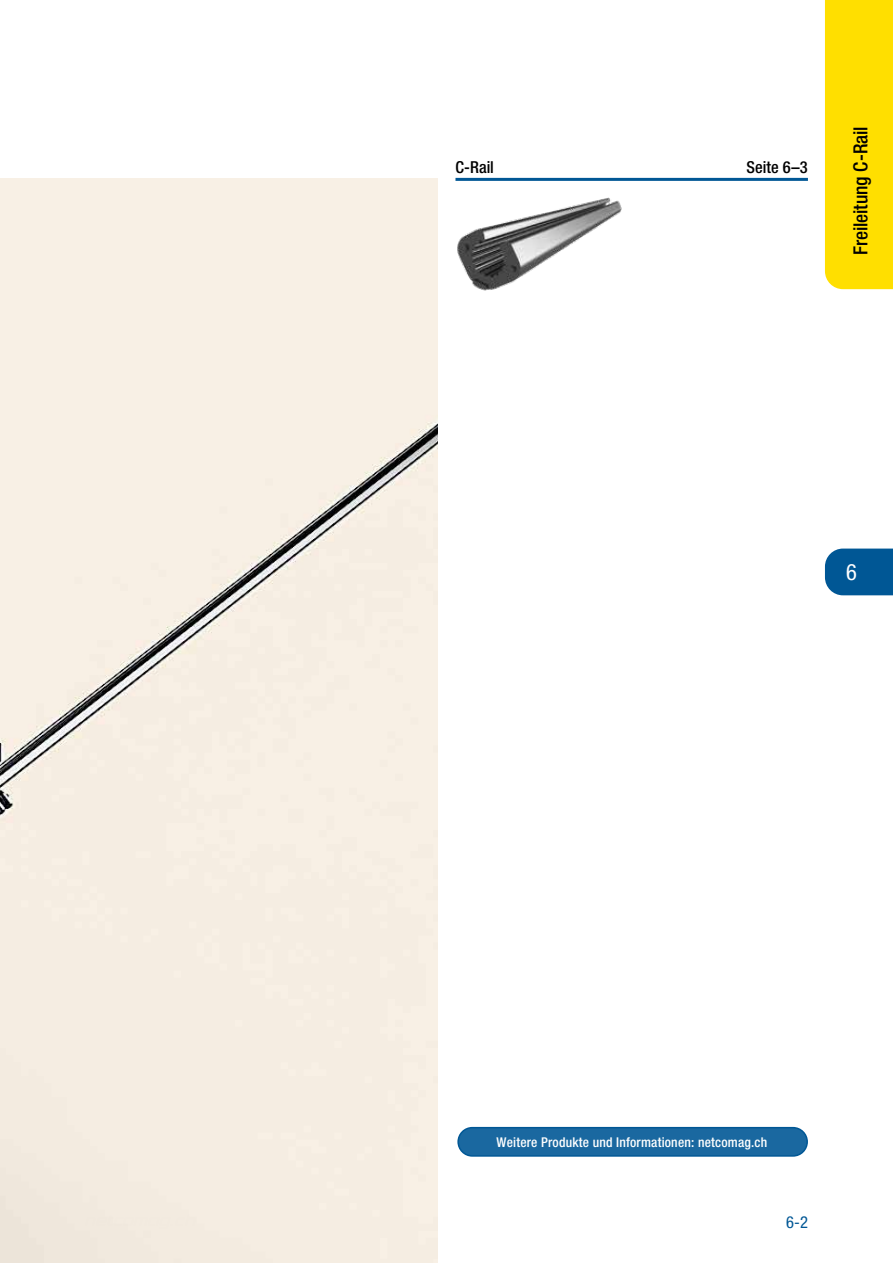
<style>
.page{position:relative;width:893px;height:1263px;background:#fff}
.page>*{position:absolute;margin:0;border:0;box-sizing:border-box;transform-origin:0 0}
.t1{font:condensed 22.5px "Helvetica Neue LT Std";color:#fff}
.t2{font:500 condensed 19.5px "Helvetica Neue LT Std";letter-spacing:-.005em;color:#000}
.t3{font:500 condensed 16.5px "Helvetica Neue LT Std";color:#000}
.t4{font:condensed 16.5px "Helvetica Neue LT Std";color:#005795}
.t5{font:500 condensed 13.5px "Helvetica Neue LT Std";letter-spacing:.015em;color:#fff}
</style>
<div class="page">
<div style="left:825px;top:0;width:68px;height:289px;background:#ffdf00"></div>
<div style="left:825px;top:549px;width:68px;height:46px;background:#005795"></div>
<hr style="left:455px;top:178px;width:353px;height:3px;background:#005795">
<img style="left:457px;top:198px;width:165px;height:93px">
<div style="left:458px;top:1128px;width:349px;height:28px;background:#1a68a0;border-radius:14px"></div>
<div style="left:457px;top:1127px;width:351px;height:30px;border:2px solid #005795;border-radius:14px"></div>
<div style="left:0;top:179px;width:437px;height:1084px;background:#f8f0e5"></div>
<p class="t3" style="left:455px;top:158px;width:40px">C-Rail</p>
<p class="t3" style="left:746px;top:158px;width:63px">Seite 6–3</p>
<h2 class="t2" style="left:849px;top:255px;width:130px;rotate:-90deg">Freileitung C-Rail</h2>
<h1 class="t1" style="left:846px;top:559px;width:12px">6</h1>
<p class="t5" style="left:497px;top:1134px;width:272px">Weitere Produkte und Informationen: netcomag.ch</p>
<p class="t4" style="left:786px;top:1212px;width:23px">6-2</p>
</div>
